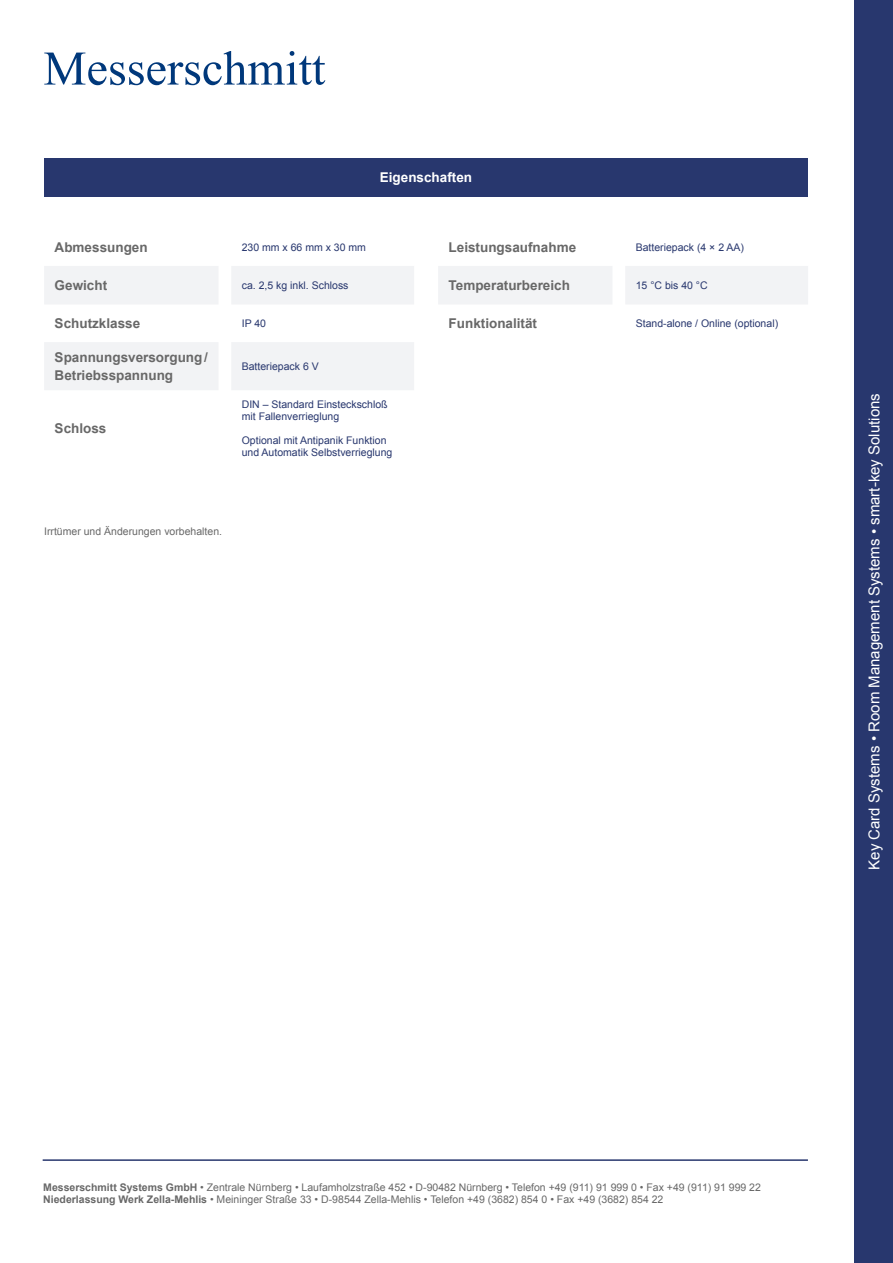
<style>
.page{position:relative;width:893px;height:1263px;background:#fff}
.page>*{position:absolute;margin:0;border:0;box-sizing:border-box;transform-origin:0 0}
.t1{font:15px "Arial";color:#fff}
.Tabelle_bereich{font:700 13.5px/17.2px "Arial";color:#686868}
.Tabelle_Kopf{font:700 13.5px "Arial";color:#fff}
.Tabelle_Zeichen{font:10.5px/12px "Arial";color:#686868}
.Tabelle_Copy{font:10.5px "Arial";color:#28376e}
.s1{font-weight:700}
</style>
<div class="page">
<div style="left:855px;top:0;width:38px;height:1263px;background:#28376e"></div>
<hr style="left:43px;top:1159px;width:765px;height:2px;background:#28376e">
<svg style="left:44px;top:51px;width:281px;height:34px"></svg>
<svg style="left:44px;top:266px;width:370px;height:124px;fill:#f2f3f5"></svg>
<div style="left:438px;top:266px;width:370px;height:38px;background:#f2f3f5"></div>
<div style="left:44px;top:158px;width:764px;height:39px;background:#28376e"></div>
<p class="Tabelle_Kopf" style="left:380px;top:169px;width:94px">Eigenschaften</p>
<p class="Tabelle_bereich" style="left:55px;top:239px;width:95px">Abmessungen</p>
<p class="Tabelle_Copy" style="left:242px;top:240px;width:126px">230 mm x 66 mm x 30 mm</p>
<p class="Tabelle_bereich" style="left:55px;top:277px;width:54px">Gewicht</p>
<p class="Tabelle_Copy" style="left:242px;top:278px;width:108px">ca. 2,5 kg inkl. Schloss</p>
<p class="Tabelle_bereich" style="left:55px;top:315px;width:87px">Schutzklasse</p>
<p class="Tabelle_Copy" style="left:242px;top:317px;width:26px">IP 40</p>
<p class="Tabelle_bereich" style="left:55px;top:349px;width:155px">Spannungsversorgung /<br>Betriebsspannung</p>
<p class="Tabelle_Copy" style="left:242px;top:359px;width:79px">Batteriepack 6 V</p>
<p class="Tabelle_bereich" style="left:449px;top:239px;width:129px">Leistungsaufnahme</p>
<p class="Tabelle_Copy" style="left:636px;top:240px;width:110px">Batteriepack (4 × 2 AA)</p>
<p class="Tabelle_bereich" style="left:449px;top:277px;width:123px">Temperaturbereich</p>
<p class="Tabelle_Copy" style="left:636px;top:278px;width:74px">15 °C bis 40 °C</p>
<p class="Tabelle_bereich" style="left:449px;top:315px;width:90px">Funktionalität</p>
<p class="Tabelle_Copy" style="left:636px;top:317px;width:144px">Stand-alone / Online (optional)</p>
<p class="Tabelle_bereich" style="left:55px;top:421px;width:53px">Schloss</p>
<p class="Tabelle_Copy" style="left:242px;top:398px;width:147px">DIN – Standard Einsteckschloß</p>
<p class="Tabelle_Copy" style="left:242px;top:410px;width:99px">mit Fallenverrieglung</p>
<p class="Tabelle_Copy" style="left:242px;top:434px;width:146px">Optional mit Antipanik Funktion</p>
<p class="Tabelle_Copy" style="left:242px;top:446px;width:152px">und Automatik Selbstverrieglung</p>
<p class="Tabelle_Zeichen" style="left:44px;top:526px;width:180px">Irrtümer und Änderungen vorbehalten.</p>
<h1 class="t1" style="left:864px;top:870px;width:478px;rotate:-90deg">Key Card Systems • Room Management Systems • smart-key Solutions</h1>
<p class="Tabelle_Zeichen" style="left:43px;top:1181px;width:719px"><span class="s1">Messerschmitt Systems GmbH</span> • Zentrale Nürnberg • Laufamholzstraße 452 • D-90482 Nürnberg • Telefon +49 (911) 91 999 0 • Fax +49 (911) 91 999 22<br><span class="s1">Niederlassung Werk Zella-Mehlis</span> • Meininger Straße 33 • D-98544 Zella-Mehlis • Telefon +49 (3682) 854 0 • Fax +49 (3682) 854 22</p>
</div>
